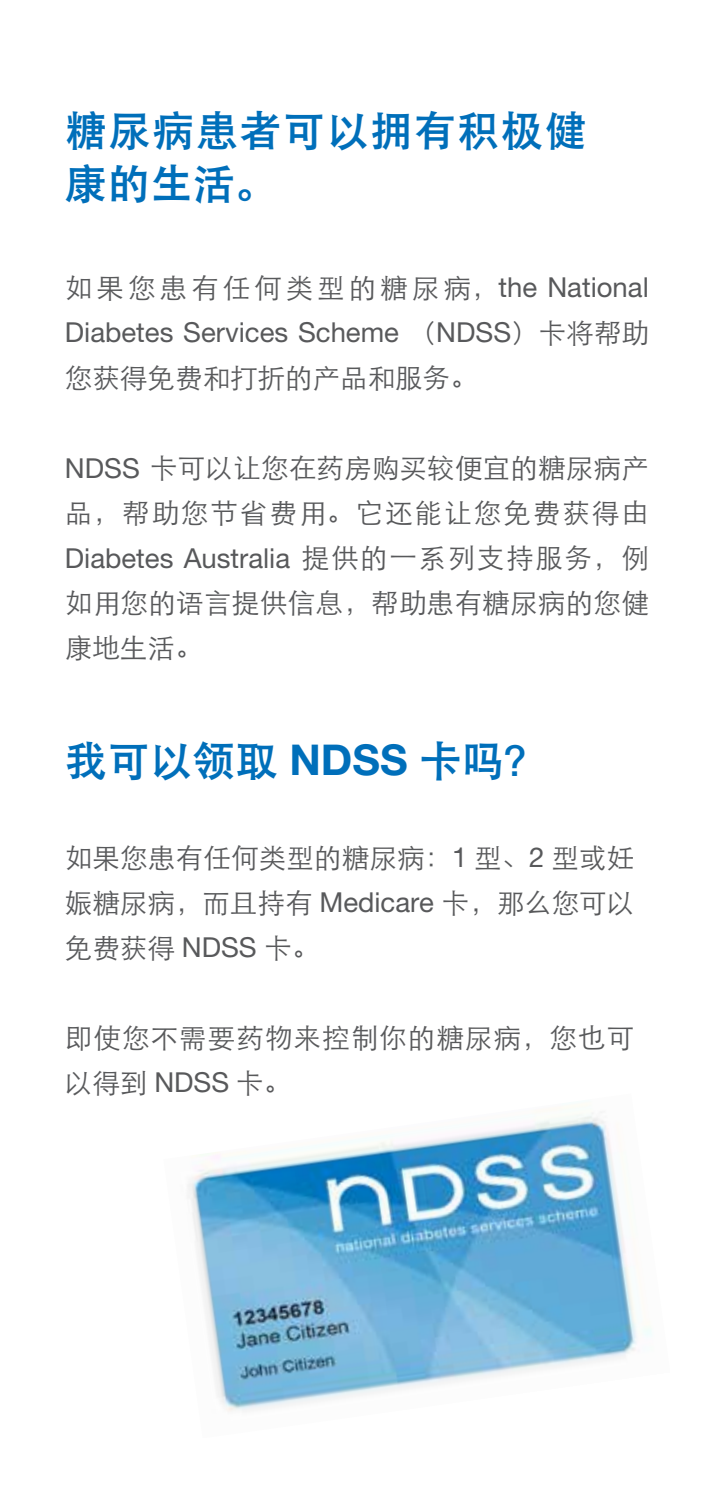
<style>
.page{position:relative;width:702px;height:1489px;background:#fff}
.page>*{position:absolute;margin:0;border:0;box-sizing:border-box;transform-origin:0 0}
.t1{font:700 42.5px/52.5px "ST Heiti SC";letter-spacing:.025em;color:#006fba}
.t2{font:300 27.5px/45px "ST Heiti SC";letter-spacing:.01em;color:#58595b}
.t3{font:27.5px "Helvetica Neue LT Std";color:#58595b}
.t4{font:300 27.5px/45px "ST Heiti SC";letter-spacing:.04em;color:#58595b}
.t5{font:300 27.5px "ST Heiti SC";letter-spacing:.145em;color:#58595b}
.s1{font-family:"Helvetica Neue LT Std";font-weight:400}
.s2{font-family:"ST Heiti SC";font-weight:300}
.s3{font-family:"Helvetica Neue LT Std"}
</style>
<div class="page">
<img style="left:188px;top:1112px;width:464px;height:300px">
<h1 class="t1" style="left:65px;top:106px;width:523px">糖尿病患者可以拥有积极健康的生活。</h1>
<p class="t5" style="left:65px;top:264px;width:585px">如果您患有任何类型的糖尿病，<span class="s1">the National</span></p>
<p class="t3" style="left:65px;top:316px;width:585px">Diabetes Services Scheme <span class="s2">（</span>NDSS<span class="s2">）卡将帮助</span></p>
<p class="t2" style="left:65px;top:353px;width:414px">您获得免费和打折的产品和服务。</p>
<p class="t2" style="left:65px;top:443px;width:585px"><span class="s1">NDSS</span> 卡可以让您在药房购买较便宜的糖尿病产品，帮助您节省费用。它还能让您免费获得由</p>
<p class="t3" style="left:65px;top:541px;width:585px">Diabetes Australia <span class="s2">提供的一系列支持服务，例</span></p>
<p class="t2" style="left:65px;top:578px;width:585px">如用您的语言提供信息，帮助患有糖尿病的您健康地生活。</p>
<h1 class="t1" style="left:65px;top:735px;width:484px">我可以领取 <span class="s3">NDSS</span> 卡吗？</h1>
<p class="t2" style="left:65px;top:832px;width:571px;text-align:justify">如果您患有任何类型的糖尿病：<span class="s1">1</span> 型、<span class="s1">2</span> 型或妊娠糖尿病，而且持有 <span class="s1">Medicare</span> 卡，那么您可以免费获得 <span class="s1">NDSS</span> 卡。</p>
<p class="t4" style="left:65px;top:1012px;width:571px">即使您不需要药物来控制你的糖尿病，您也可以得到 <span class="s1">NDSS</span> 卡。</p>
</div>
